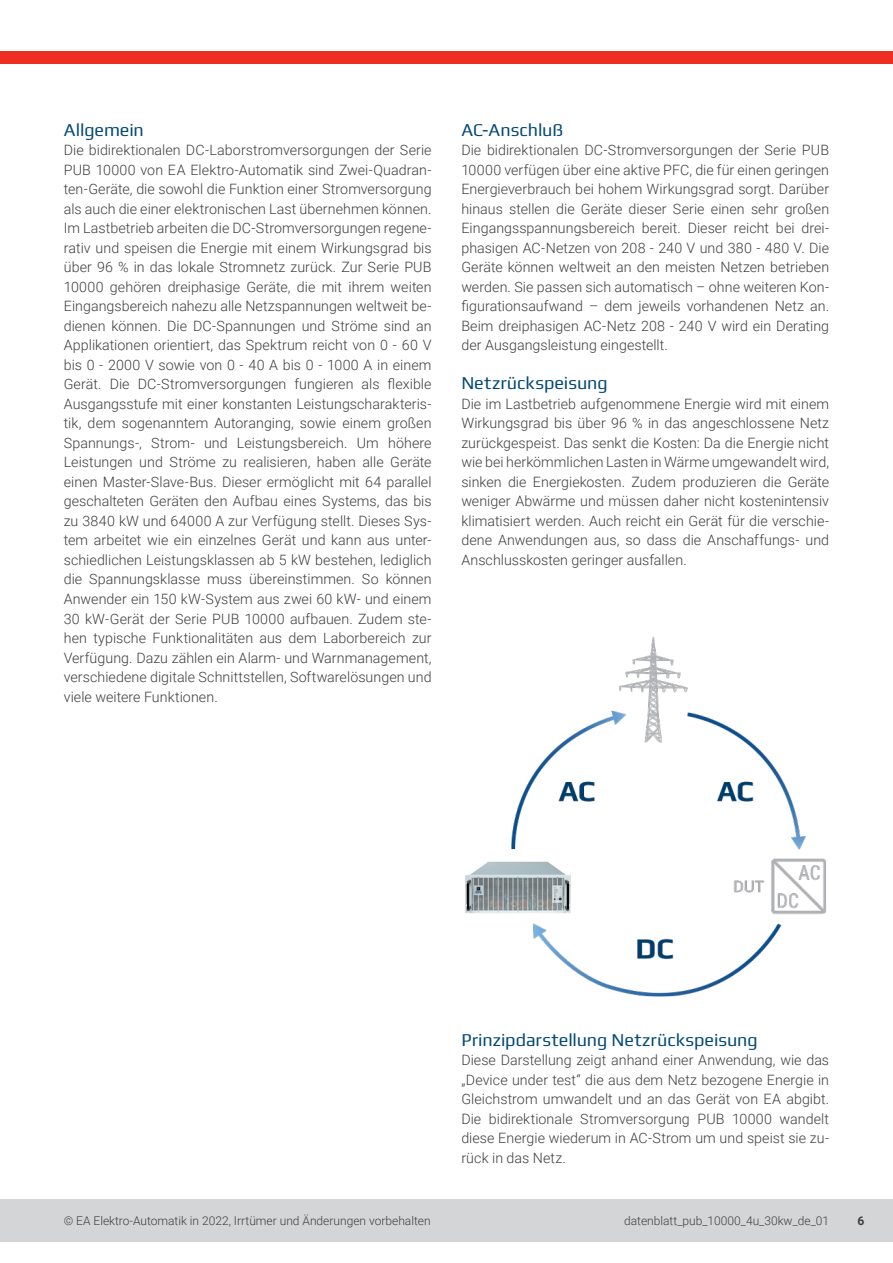
<style>
.page{position:relative;width:893px;height:1263px;background:#fff}
.page>*{position:absolute;margin:0;border:0;box-sizing:border-box;transform-origin:0 0}
.t1{font:18px "Play";color:#044975}
.t2{font:300 14.25px/19.5px "Roboto";letter-spacing:.005em;color:#3e3e3f;text-align:justify}
.t3{font:300 12px "Roboto";color:#3e3e3f}
.t4{font:700 12px "Roboto";color:#3e3e3f}
</style>
<div class="page">
<div style="left:0;top:1199px;width:893px;height:43px;background:#d4d5d7"></div>
<div style="left:0;top:51px;width:893px;height:13px;background:#ee2e22"></div>
<img style="left:465px;top:637px;width:361px;height:360px">
<p class="t1" style="left:64px;top:117px;width:82px">Allgemein</p>
<p class="t2" style="left:64px;top:140px;width:369px">Die bidirektionalen DC-Laborstromversorgungen der Serie PUB 10000 von EA Elektro-Automatik sind Zwei-Quadran&shy;ten-Geräte, die sowohl die Funktion einer Stromversorgung als auch die einer elektronischen Last übernehmen können.<br>Im Lastbetrieb arbeiten die DC-Stromversorgungen regene&shy;rativ und speisen die Energie mit einem Wirkungsgrad bis über 96 % in das lokale Stromnetz zurück. Zur Serie PUB 10000 gehören dreiphasige Geräte, die mit ihrem weiten Eingangsbereich nahezu alle Netzspannungen weltweit be&shy;dienen können. Die DC-Spannungen und Ströme sind an Applikationen orientiert, das Spektrum reicht von 0 - 60 V bis 0 - 2000 V sowie von 0 - 40 A bis 0 - 1000 A in einem Gerät. Die DC-Stromversorgungen fungieren als flexible Ausgangsstufe mit einer konstanten Leistungscharakteris&shy;tik, dem sogenanntem Autoranging, sowie einem großen Spannungs-, Strom- und Leistungsbereich. Um höhere Leistungen und Ströme zu realisieren, haben alle Geräte einen Master-Slave-Bus. Dieser ermöglicht mit 64 parallel geschalteten Geräten den Aufbau eines Systems, das bis zu 3840 kW und 64000 A zur Verfügung stellt. Dieses Sys&shy;tem arbeitet wie ein einzelnes Gerät und kann aus unter&shy;schiedlichen Leistungsklassen ab 5 kW bestehen, lediglich die Spannungsklasse muss übereinstimmen. So können Anwender ein 150 kW-System aus zwei 60 kW- und einem 30 kW-Gerät der Serie PUB 10000 aufbauen. Zudem ste&shy;hen typische Funktionalitäten aus dem Laborbereich zur Verfügung. Dazu zählen ein Alarm- und Warnmanagement, verschiedene digitale Schnittstellen, Softwarelösungen und viele weitere Funktionen.</p>
<p class="t1" style="left:461px;top:117px;width:103px">AC-Anschluß</p>
<p class="t2" style="left:461px;top:140px;width:369px">Die bidirektionalen DC-Stromversorgungen der Serie PUB 10000 verfügen über eine aktive PFC, die für einen geringen Energieverbrauch bei hohem Wirkungsgrad sorgt. Darüber hinaus stellen die Geräte dieser Serie einen sehr großen Eingangsspannungsbereich bereit. Dieser reicht bei drei&shy;phasigen AC-Netzen von 208 - 240 V und 380 - 480 V. Die Geräte können weltweit an den meisten Netzen betrieben werden. Sie passen sich automatisch – ohne weiteren Kon&shy;figurationsaufwand – dem jeweils vorhandenen Netz an.<br>Beim dreiphasigen AC-Netz 208 - 240 V wird ein Derating der Ausgangsleistung eingestellt.</p>
<p class="t1" style="left:461px;top:371px;width:148px">Netzrückspeisung</p>
<p class="t2" style="left:461px;top:394px;width:369px">Die im Lastbetrieb aufgenommene Energie wird mit einem Wirkungsgrad bis über 96 % in das angeschlossene Netz zurückgespeist. Das senkt die Kosten: Da die Energie nicht wie bei herkömmlichen Lasten in Wärme umgewandelt wird, sinken die Energiekosten. Zudem produzieren die Geräte weniger Abwärme und müssen daher nicht kostenintensiv klimatisiert werden. Auch reicht ein Gerät für die verschie&shy;dene Anwendungen aus, so dass die Anschaffungs- und Anschlusskosten geringer ausfallen.</p>
<p class="t1" style="left:461px;top:1027px;width:298px">Prinzipdarstellung Netzrückspeisung</p>
<p class="t2" style="left:461px;top:1050px;width:369px">Diese Darstellung zeigt anhand einer Anwendung, wie das „Device under test“ die aus dem Netz bezogene Energie in Gleichstrom umwandelt und an das Gerät von EA abgibt.<br>Die bidirektionale Stromversorgung PUB 10000 wandelt diese Energie wiederum in AC-Strom um und speist sie zu&shy;rück in das Netz.</p>
<p class="t3" style="left:64px;top:1212px;width:368px">© EA Elektro-Automatik in 2022, Irrtümer und Änderungen vorbehalten</p>
<p class="t3" style="left:624px;top:1212px;width:207px">datenblatt_pub_10000_4u_30kw_de_01</p>
<p class="t4" style="left:858px;top:1212px;width:8px">6</p>
</div>
